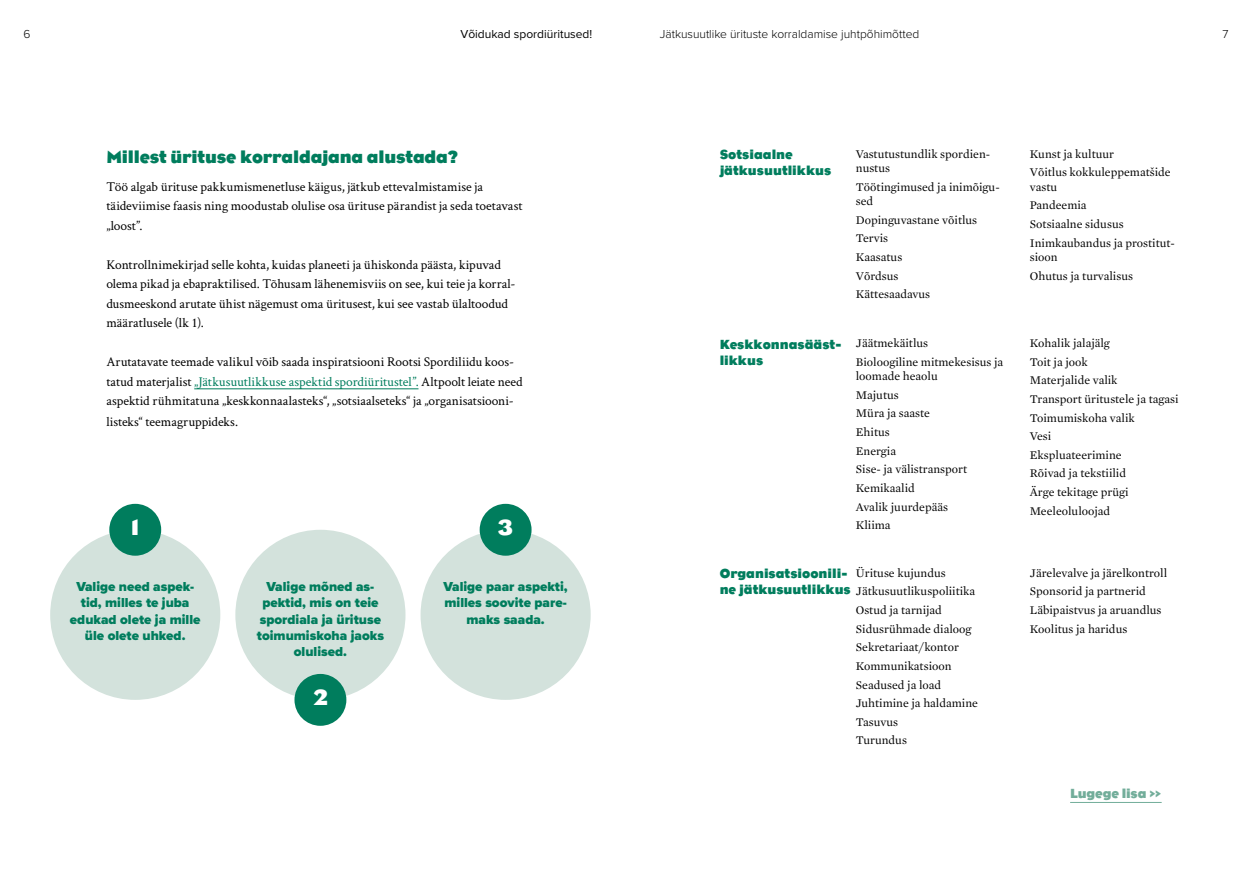
<style>
.page{position:relative;width:1259px;height:893px;background:#fff}
.page>*{position:absolute;margin:0;border:0;box-sizing:border-box;transform-origin:0 0}
.t1{font:700 22.5px "Bureau Eagle";color:#fff}
.t2{font:700 18px "Bureau Eagle";letter-spacing:-.01em;color:#007d5d}
.t3{font:13.5px/19.5px "Crimson Text";color:#000}
.t4{font:900 13.5px/16.2px "Proxima Nova";color:#007d5d;text-align:center}
.t5{font:700 13.5px/16.2px "Bureau Eagle";color:#007d5d}
.t6{font:700 13.5px "Bureau Eagle";letter-spacing:-.01em;color:#72ad9a}
.t7{font:12px/18.6px "Mercury Text G1";color:#000}
.t8{font:300 12px "Proxima Nova";color:#000}
.t9{font:12px "Proxima Nova";color:#000}
.s1{color:#007d5d}
</style>
<div class="page">
<hr style="left:194px;top:389px;width:224px;height:1px;background:#007d5d">
<hr style="left:1070px;top:802px;width:91px;height:1px;background:#72ad9a">
<div style="left:50px;top:530px;width:170px;height:170px;background:#d3e2dc;border-radius:50%"></div>
<div style="left:109px;top:504px;width:52px;height:52px;background:#007d5d;border-radius:50%"></div>
<div style="left:420px;top:530px;width:170px;height:170px;background:#d3e2dc;border-radius:50%"></div>
<div style="left:480px;top:504px;width:51px;height:52px;background:#007d5d;border-radius:50%"></div>
<div style="left:235px;top:530px;width:170px;height:170px;background:#d3e2dc;border-radius:50%"></div>
<div style="left:294px;top:674px;width:52px;height:52px;background:#007d5d;border-radius:50%"></div>
<p class="t8" style="left:23px;top:25px;width:9px">6</p>
<p class="t9" style="left:460px;top:25px;width:133px">Võidukad spordiüritused!</p>
<p class="t8" style="left:660px;top:25px;width:261px">Jätkusuutlike ürituste korraldamise juhtpõhimõtted</p>
<p class="t8" style="left:1222px;top:25px;width:8px">7</p>
<h2 class="t2" style="left:106px;top:147px;width:353px">Millest ürituse korraldajana alustada?</h2>
<p class="t3" style="left:106px;top:176px;width:418px">Töö algab ürituse pakkumismenetluse käigus, jätkub ettevalmistamise ja täideviimise faasis ning moodustab olulise osa ürituse pärandist ja seda toetavast „loost”.</p>
<p class="t3" style="left:106px;top:254px;width:411px">Kontrollnimekirjad selle kohta, kuidas planeeti ja ühiskonda päästa, kipuvad olema pikad ja ebapraktilised. Tõhusam lähenemisviis on see, kui teie ja korral&shy;dusmeeskond arutate ühist nägemust oma üritusest, kui see vastab ülaltoodud määratlusele (lk 1).</p>
<p class="t3" style="left:106px;top:352px;width:418px">Arutatavate teemade valikul võib saada inspiratsiooni Rootsi Spordiliidu koos&shy;tatud materjalist <span class="s1">„Jätkusuutlikkuse aspektid spordiüritustel”.</span> Altpoolt leiate need aspektid rühmitatuna „keskkonnaalasteks“, „sotsiaalseteks“ ja „organisatsiooni&shy;listeks“ teemagruppideks.</p>
<h1 class="t1" style="left:131px;top:515px;width:10px">1</h1>
<p class="t4" style="left:70px;top:579px;width:132px">Valige need aspek&shy;tid, milles te juba edukad olete ja mille üle olete uhked.</p>
<p class="t4" style="left:257px;top:579px;width:129px">Valige mõned as&shy;pektid, mis on teie spordiala ja ürituse toimumiskoha jaoks olulised.</p>
<h1 class="t1" style="left:313px;top:685px;width:16px">2</h1>
<h1 class="t1" style="left:498px;top:515px;width:16px">3</h1>
<p class="t4" style="left:443px;top:579px;width:126px">Valige paar aspekti, milles soovite pare&shy;maks saada.</p>
<p class="t5" style="left:719px;top:147px;width:113px">Sotsiaalne jätkusuutlikkus</p>
<p class="t7" style="left:856px;top:147px;width:136px;line-height:14.4px">Vastutustundlik spordien&shy;nustus</p>
<p class="t7" style="left:856px;top:180px;width:145px;line-height:14.4px">Töötingimused ja inimõigu&shy;sed</p>
<p class="t7" style="left:856px;top:211px;width:123px">Dopinguvastane võitlus<br>Tervis<br>Kaasatus<br>Võrdsus<br>Kättesaadavus</p>
<p class="t5" style="left:719px;top:336px;width:123px">Keskkonnasääst&shy;likkus</p>
<p class="t7" style="left:856px;top:334px;width:149px">Jäätmekäitlus<br>Bioloogiline mitmekesisus ja</p>
<p class="t7" style="left:856px;top:367px;width:113px">loomade heaolu<br>Majutus<br>Müra ja saaste<br>Ehitus<br>Energia<br>Sise- ja välistransport<br>Kemikaalid<br>Avalik juurdepääs<br>Kliima</p>
<p class="t7" style="left:1030px;top:144px;width:142px">Kunst ja kultuur<br>Võitlus kokkuleppematšide</p>
<p class="t7" style="left:1030px;top:177px;width:146px">vastu<br>Pandeemia<br>Sotsiaalne sidusus<br>Inimkaubandus ja prostitut-</p>
<p class="t7" style="left:1030px;top:248px;width:105px">sioon<br>Ohutus ja turvalisus</p>
<p class="t7" style="left:1030px;top:334px;width:150px">Kohalik jalajälg<br>Toit ja jook<br>Materjalide valik<br>Transport üritustele ja tagasi<br>Toimumiskoha valik<br>Vesi<br>Ekspluateerimine<br>Rõivad ja tekstiilid<br>Ärge tekitage prügi<br>Meeleoluloojad</p>
<p class="t7" style="left:856px;top:563px;width:124px">Ürituse kujundus<br>Jätkusuutlikuspoliitika<br>Ostud ja tarnijad<br>Sidusrühmade dialoog<br>Sekretariaat/kontor<br>Kommunikatsioon<br>Seadused ja load<br>Juhtimine ja haldamine<br>Tasuvus<br>Turundus</p>
<p class="t7" style="left:1030px;top:563px;width:139px">Järelevalve ja järelkontroll<br>Sponsorid ja partnerid<br>Läbipaistvus ja aruandlus<br>Koolitus ja haridus</p>
<p class="t5" style="left:719px;top:566px;width:133px">Organisatsioonili&shy;ne jätkusuutlikkus</p>
<p class="t6" style="left:1070px;top:786px;width:93px">Lugege lisa &gt;&gt;</p>
</div>
